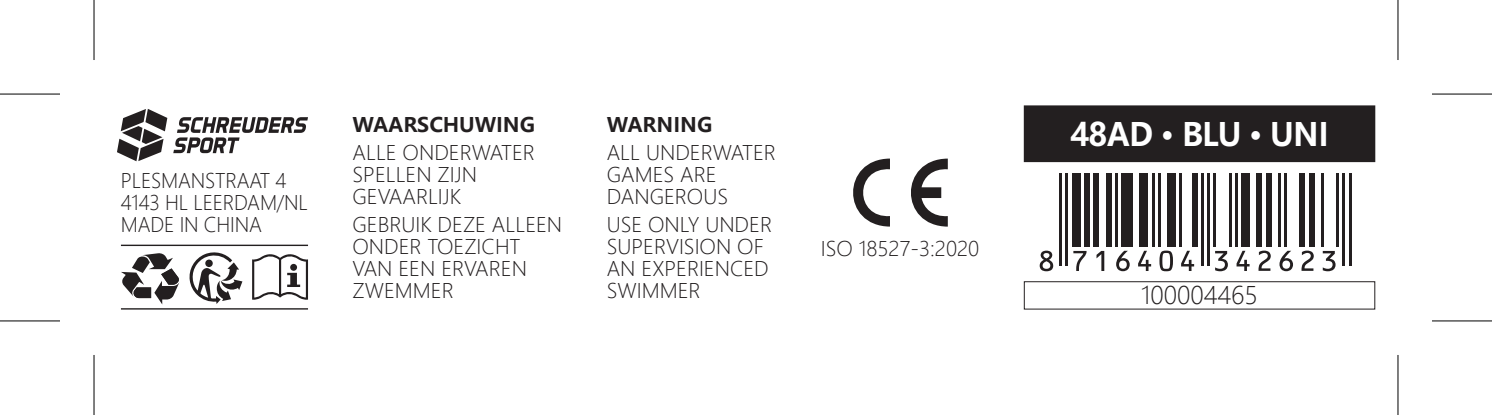
<style>
.page{position:relative;width:1492px;height:415px;background:#fff}
.page>*{position:absolute;margin:0;border:0;box-sizing:border-box;transform-origin:0 0}
.t1{font:700 32px "Microsoft Ya Hei UI";letter-spacing:-.02em;color:#fff;scale:.95 1}
.t2{font:24px "Microsoft Ya Hei UI Light";color:#231f20}
.t3{font:20px/22px "Microsoft Ya Hei UI Light";color:#231f20}
.t4{font:20px/22px "Microsoft Ya Hei UI Light";color:#231f20;scale:.95 1}
.t5{font:700 20px "Microsoft Ya Hei UI";color:#231f20}
</style>
<div class="page">
<div style="left:1025px;top:106px;width:349px;height:55px;background:#231f20"></div>
<div style="left:1024px;top:105px;width:351px;height:57px;border:2px solid #231f20"></div>
<hr style="left:1060px;top:173px;width:2px;height:93px;background:#231f20">
<hr style="left:1066px;top:173px;width:2px;height:93px;background:#231f20">
<div style="left:1072px;top:173px;width:8px;height:74px;background:#231f20"></div>
<div style="left:1084px;top:173px;width:6px;height:74px;background:#231f20"></div>
<div style="left:1093px;top:173px;width:6px;height:74px;background:#231f20"></div>
<div style="left:1106px;top:173px;width:5px;height:74px;background:#231f20"></div>
<hr style="left:1115px;top:173px;width:2px;height:74px;background:#231f20">
<div style="left:1121px;top:173px;width:12px;height:74px;background:#231f20"></div>
<div style="left:1140px;top:173px;width:8px;height:74px;background:#231f20"></div>
<hr style="left:1152px;top:173px;width:2px;height:74px;background:#231f20">
<hr style="left:1158px;top:173px;width:2px;height:74px;background:#231f20">
<div style="left:1167px;top:173px;width:9px;height:74px;background:#231f20"></div>
<hr style="left:1180px;top:173px;width:2px;height:74px;background:#231f20">
<div style="left:1192px;top:173px;width:5px;height:74px;background:#231f20"></div>
<hr style="left:1201px;top:173px;width:3px;height:93px;background:#231f20">
<hr style="left:1207px;top:173px;width:3px;height:93px;background:#231f20">
<hr style="left:1213px;top:173px;width:3px;height:74px;background:#231f20">
<hr style="left:1229px;top:173px;width:2px;height:74px;background:#231f20">
<hr style="left:1235px;top:173px;width:2px;height:74px;background:#231f20">
<div style="left:1241px;top:173px;width:9px;height:74px;background:#231f20"></div>
<div style="left:1257px;top:173px;width:5px;height:74px;background:#231f20"></div>
<div style="left:1266px;top:173px;width:5px;height:74px;background:#231f20"></div>
<hr style="left:1278px;top:173px;width:2px;height:74px;background:#231f20">
<hr style="left:1284px;top:173px;width:3px;height:74px;background:#231f20">
<div style="left:1300px;top:173px;width:5px;height:74px;background:#231f20"></div>
<div style="left:1309px;top:173px;width:5px;height:74px;background:#231f20"></div>
<hr style="left:1321px;top:173px;width:3px;height:74px;background:#231f20">
<hr style="left:1337px;top:173px;width:2px;height:74px;background:#231f20">
<hr style="left:1343px;top:173px;width:2px;height:93px;background:#231f20">
<hr style="left:1349px;top:173px;width:2px;height:93px;background:#231f20">
<svg style="left:1040px;top:251px;width:13px;height:20px"></svg>
<svg style="left:1073px;top:251px;width:14px;height:20px"></svg>
<svg style="left:1096px;top:251px;width:8px;height:20px"></svg>
<svg style="left:1116px;top:251px;width:14px;height:20px"></svg>
<svg style="left:1138px;top:251px;width:13px;height:20px"></svg>
<svg style="left:1159px;top:250px;width:14px;height:21px"></svg>
<svg style="left:1181px;top:251px;width:13px;height:20px"></svg>
<svg style="left:1215px;top:251px;width:13px;height:20px"></svg>
<svg style="left:1237px;top:251px;width:13px;height:20px"></svg>
<svg style="left:1258px;top:250px;width:13px;height:21px"></svg>
<svg style="left:1279px;top:251px;width:14px;height:20px"></svg>
<svg style="left:1301px;top:250px;width:13px;height:21px"></svg>
<svg style="left:1323px;top:251px;width:13px;height:20px"></svg>
<div style="left:1024px;top:281px;width:351px;height:28px;border:1px solid #231f20"></div>
<svg style="left:173px;top:117px;width:135px;height:36px"></svg>
<svg style="left:117px;top:109px;width:50px;height:52px"></svg>
<hr style="left:121px;top:245px;width:187px;height:1px;background:#231f20">
<hr style="left:121px;top:308px;width:187px;height:1px;background:#231f20">
<svg style="left:121px;top:253px;width:59px;height:51px"></svg>
<svg style="left:189px;top:252px;width:53px;height:52px"></svg>
<div style="left:205px;top:259px;width:8px;height:8px;background:#231f20;border-radius:50%"></div>
<svg style="left:252px;top:254px;width:56px;height:46px"></svg>
<div style="left:290px;top:264px;width:7px;height:7px;background:#231f20;border-radius:50%"></div>
<svg style="left:853px;top:158px;width:37px;height:68px"></svg>
<svg style="left:911px;top:159px;width:37px;height:68px"></svg>
<svg style="left:0;top:321px;width:60px;height:1px"></svg>
<svg style="left:1432px;top:321px;width:60px;height:1px"></svg>
<hr style="left:0;top:93px;width:60px;height:2px;background:#000">
<hr style="left:1432px;top:93px;width:60px;height:2px;background:#000">
<hr style="left:0;top:320px;width:60px;height:1px;background:#000">
<hr style="left:1432px;top:320px;width:60px;height:1px;background:#000">
<hr style="left:93px;top:0;width:2px;height:60px;background:#000">
<hr style="left:93px;top:355px;width:2px;height:60px;background:#000">
<hr style="left:1397px;top:0;width:2px;height:60px;background:#000">
<hr style="left:1397px;top:355px;width:2px;height:60px;background:#000">
<p class="t4" style="left:121px;top:169px;width:198px">PLESMANSTRAAT 4<br>4143 HL LEERDAM/NL<br>MADE IN CHINA</p>
<p class="t5" style="left:353px;top:111px;width:184px">WAARSCHUWING</p>
<p class="t3" style="left:353px;top:141px;width:184px">ALLE ONDERWATER<br>SPELLEN ZIJN<br>GEVAARLIJK</p>
<p class="t3" style="left:353px;top:213px;width:211px">GEBRUIK DEZE ALLEEN<br>ONDER TOEZICHT<br>VAN EEN ERVAREN<br>ZWEMMER</p>
<p class="t5" style="left:607px;top:111px;width:107px">WARNING</p>
<p class="t3" style="left:607px;top:141px;width:171px">ALL UNDERWATER<br>GAMES ARE<br>DANGEROUS</p>
<p class="t3" style="left:607px;top:213px;width:167px">USE ONLY UNDER<br>SUPERVISION OF<br>AN EXPERIENCED<br>SWIMMER</p>
<p class="t3" style="left:821px;top:238px;width:160px">ISO 18527-3:2020</p>
<h1 class="t1" style="left:1070px;top:112px;width:273px">48AD • BLU • UNI</h1>
<p class="t2" style="left:1141px;top:280px;width:118px">100004465</p>
</div>
